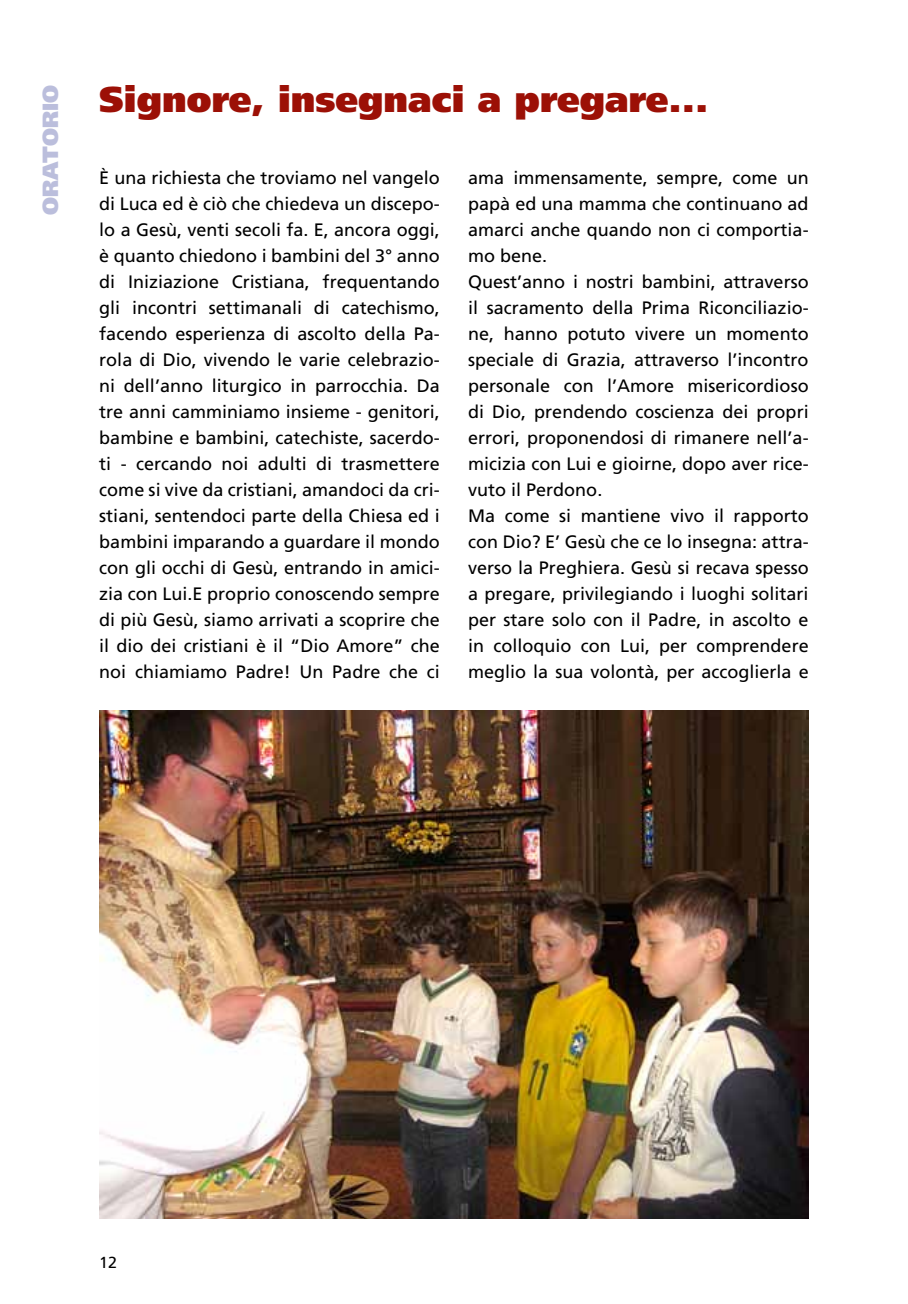
<style>
.page{position:relative;width:908px;height:1304px;background:#fff}
.page>*{position:absolute;margin:0;border:0;box-sizing:border-box;transform-origin:0 0}
.t1{font:900 36px "Frutiger";color:#9c1006}
.t2{font:900 22px "Frutiger";color:#bbbedc}
.t3{font:18px/26px "Frutiger";color:#000;text-align:justify}
.t4{font:16px "Frutiger";color:#000}
</style>
<div class="page">
<img style="left:99px;top:711px;width:709px;height:508px">
<p class="t2" style="left:37px;top:215px;width:131px;rotate:-90deg">oratorio</p>
<h1 class="t1" style="left:99px;top:78px;width:610px">Signore, insegnaci a pregare...</h1>
<p class="t3" style="left:99px;top:165px;width:342px">È una richiesta che troviamo nel vangelo di Luca ed è ciò che chiedeva un discepo&shy;lo a Gesù, venti secoli fa. E, ancora oggi, è quanto chiedono i bambini del 3° anno di I niziazione Cristiana, frequentando gli incontri settimanali di catechismo, facendo esperienza di ascolto della Pa&shy;rola di Dio, vivendo le varie celebrazio&shy;ni dell’anno liturgico in parrocchia. Da tre anni camminiamo insieme - genitori, bambine e bambini, catechiste, sacerdo&shy;ti - cercando noi adulti di trasmettere come si vive da cristiani, amandoci da cri&shy;stiani, sentendoci parte della Chiesa ed i bambini imparando a guardare il mondo con gli occhi di Gesù, entrando in amici&shy;zia con Lui.E proprio conoscendo sempre di più Gesù, siamo arrivati a scoprire che il dio dei cristiani è il “Dio Amore” che noi chiamiamo Padre! U n Padre che ci</p>
<p class="t3" style="left:468px;top:165px;width:342px;text-align:left">ama immensamente, sempre, come un papà ed una mamma che continuano ad amarci anche quando non ci comportia&shy;mo bene.<br>Quest’anno i nostri bambini, attraverso il sacramento della Prima Riconciliazio&shy;ne, hanno potuto vivere un momento speciale di Grazia, attraverso l’incontro personale con l’Amore misericordioso di Dio, prendendo coscienza dei propri errori, proponendosi di rimanere nell’a&shy;micizia con Lui e gioirne, dopo aver rice&shy;vuto il Perdono.<br>Ma come si mantiene vivo il rapporto con Dio? E’ Gesù che ce lo insegna: attra&shy;verso la Preghiera. Gesù si recava spesso a pregare, privilegiando i luoghi solitari per stare solo con il Padre, in ascolto e in colloquio con Lui, per comprendere meglio la sua volontà, per accoglierla e</p>
<p class="t4" style="left:99px;top:1253px;width:19px">12</p>
</div>
